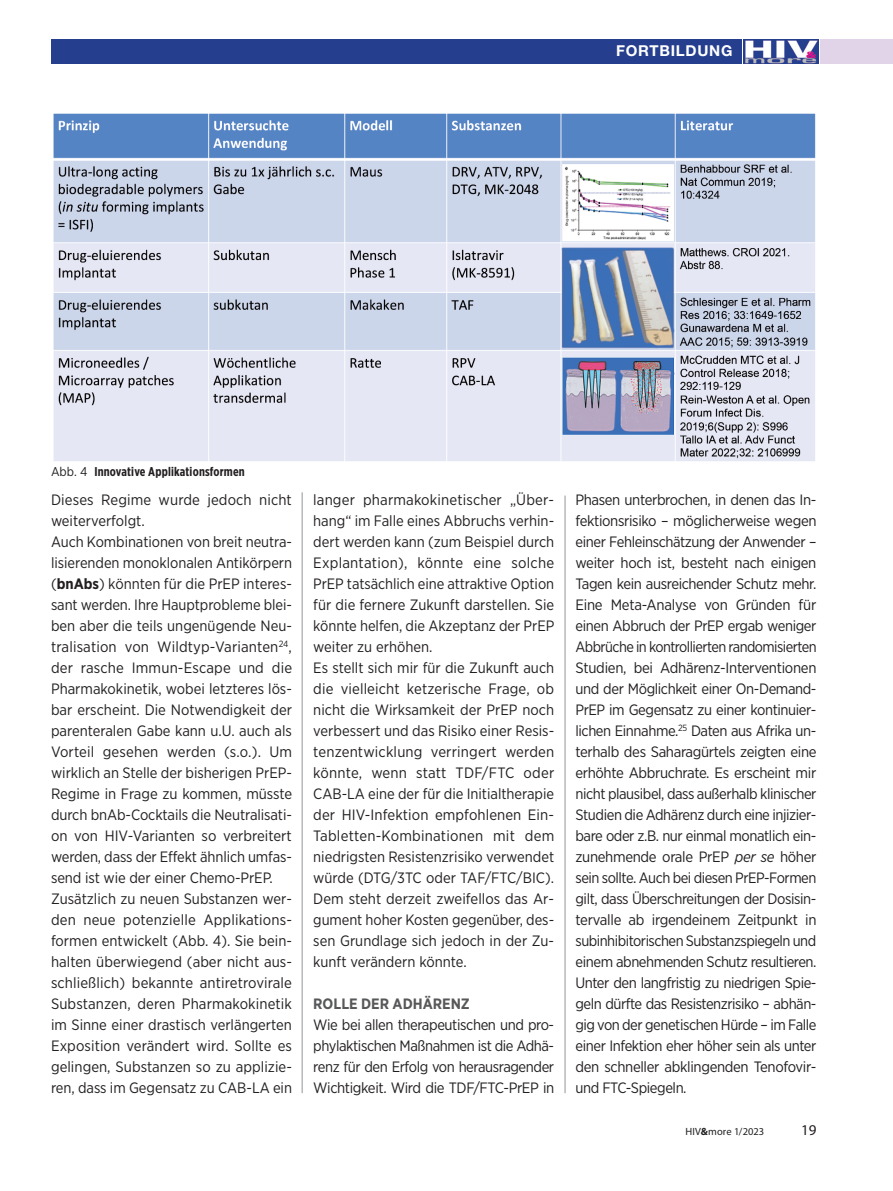
<style>
.page{position:relative;width:893px;height:1191px;background:#fff}
.page>*{position:absolute;margin:0;border:0;box-sizing:border-box;transform-origin:0 0}
.Fliesstext{font:15px/21px "Gotham Narrow";letter-spacing:-.005em;color:#231f20;text-align:justify}
.Fliesstext-2{font:700 15px "Gotham Narrow";color:#57585a}
.Rubriken{font:700 15px "Helvetica Neue";letter-spacing:.05em;color:#fff}
.t1{font:15px "Myriad Pro";color:#231f20}
.BU_Text{font:700 12.75px "Gotham X Narrow";letter-spacing:.015em;color:#231f20}
.t2{font:10.5px "Myriad Pro";letter-spacing:.01em;color:#231f20}
.s1{font-family:"Gotham Narrow";font-weight:400}
.s2{font-weight:700}
.s3{font-style:italic}
</style>
<div class="page">
<div style="left:821px;top:39px;width:72px;height:25px;background:#e2d4e8"></div>
<div style="left:51px;top:39px;width:690px;height:25px;background:#253f8e"></div>
<img style="left:744px;top:39px;width:74px;height:25px">
<hr style="left:565px;top:495px;width:1px;height:598px;background:#939598">
<hr style="left:302px;top:492px;width:1px;height:601px;background:#939598">
<img style="left:53px;top:113px;width:763px;height:348px">
<p class="Rubriken" style="left:616px;top:41px;width:118px">FORTBILDUNG</p>
<p class="BU_Text" style="left:51px;top:464px;width:195px"><span class="s1">Abb. 4</span> Innovative Applikationsformen</p>
<p class="Fliesstext" style="left:51px;top:489px;width:242px">Dieses Regime wurde jedoch nicht weiterverfolgt.</p>
<p class="Fliesstext" style="left:51px;top:531px;width:243px">Auch Kombinationen von breit neutra&shy;lisierenden monoklonalen Antikörpern (<span class="s2">bnAbs</span>) könnten für die PrEP interes&shy;sant werden. Ihre Hauptprobleme blei&shy;ben aber die teils ungenügende Neu&shy;tralisation von Wildtyp-Varianten<sup>24</sup>, der rasche Immun-Escape und die Pharmakokinetik, wobei letzteres lös&shy;bar erscheint. Die Notwendigkeit der parenteralen Gabe kann u.U. auch als Vorteil gesehen werden (s.o.). Um wirklich an Stelle der bisherigen PrEP-Regime in Frage zu kommen, müsste durch bnAb-Cocktails die Neutralisati&shy;on von HIV-Varianten so verbreitert werden, dass der Effekt ähnlich umfas&shy;send ist wie der einer Chemo-PrEP.</p>
<p class="Fliesstext" style="left:51px;top:888px;width:243px">Zusätzlich zu neuen Substanzen wer&shy;den neue potenzielle Applikations&shy;formen entwickelt (Abb. 4). Sie bein&shy;halten überwiegend (aber nicht aus&shy;schließlich) bekannte antiretrovirale Substanzen, deren Pharmakokinetik im Sinne einer drastisch verlängerten Exposition verändert wird. Sollte es gelingen, Substanzen so zu applizie&shy;ren, dass im Gegensatz zu CAB-LA ein</p>
<p class="Fliesstext" style="left:313px;top:489px;width:243px">langer pharmakokinetischer „Über&shy;hang“ im Falle eines Abbruchs verhin&shy;dert werden kann (zum Beispiel durch Explantation), könnte eine solche PrEP tatsächlich eine attraktive Option für die fernere Zukunft darstellen. Sie könnte helfen, die Akzeptanz der PrEP weiter zu erhöhen.</p>
<p class="Fliesstext" style="left:313px;top:657px;width:243px">Es stellt sich mir für die Zukunft auch die vielleicht ketzerische Frage, ob nicht die Wirksamkeit der PrEP noch verbessert und das Risiko einer Resis&shy;tenzentwicklung verringert werden könnte, wenn statt TDF/FTC oder CAB-LA eine der für die Initialtherapie der HIV-Infektion empfohlenen Ein-Tabletten-Kombinationen mit dem niedrigsten Resistenzrisiko verwendet würde (DTG/3TC oder TAF/FTC/BIC).<br>Dem steht derzeit zweifellos das Ar&shy;gument hoher Kosten gegenüber, des&shy;sen Grundlage sich jedoch in der Zu&shy;kunft verändern könnte.</p>
<p class="Fliesstext-2" style="left:313px;top:994px;width:158px">ROLLE DER ADHÄRENZ</p>
<p class="Fliesstext" style="left:313px;top:1014px;width:243px">Wie bei allen therapeutischen und pro&shy;phylaktischen Maßnahmen ist die Adhä&shy;renz für den Erfolg von herausragender Wichtigkeit. Wird die TDF/FTC-PrEP in</p>
<p class="Fliesstext" style="left:575px;top:489px;width:243px">Phasen unterbrochen, in denen das In&shy;fektionsrisiko – möglicherweise wegen einer Fehleinschätzung der Anwender – weiter hoch ist, besteht nach einigen Tagen kein ausreichender Schutz mehr.<br>Eine Meta-Analyse von Gründen für einen Abbruch der PrEP ergab weniger Abbrüche in kontrollierten randomisierten Studien, bei Adhärenz-Interventionen und der Möglichkeit einer On-Demand-PrEP im Gegensatz zu einer kontinuier&shy;lichen Einnahme.<sup>25</sup> Daten aus Afrika un&shy;terhalb des Saharagürtels zeigten eine erhöhte Abbruchrate. Es erscheint mir nicht plausibel, dass außerhalb klinischer Studien die Adhärenz durch eine injizier&shy;bare oder z.B. nur einmal monatlich ein&shy;zunehmende orale PrEP <span class="s3">per se</span> höher sein sollte. Auch bei diesen PrEP-Formen gilt, dass Überschreitungen der Dosisin&shy;tervalle ab irgendeinem Zeitpunkt in subinhibitorischen Substanzspiegeln und einem abnehmenden Schutz resultieren.<br>Unter den langfristig zu niedrigen Spie&shy;geln dürfte das Resistenzrisiko – abhän&shy;gig von der genetischen Hürde – im Falle einer Infektion eher höher sein als unter den schneller abklingenden Tenofovir&shy;und FTC-Spiegeln.</p>
<p class="t2" style="left:685px;top:1125px;width:80px">HIV<span class="s2">&amp;</span>more 1/2023</p>
<p class="t1" style="left:801px;top:1120px;width:17px">19</p>
</div>
